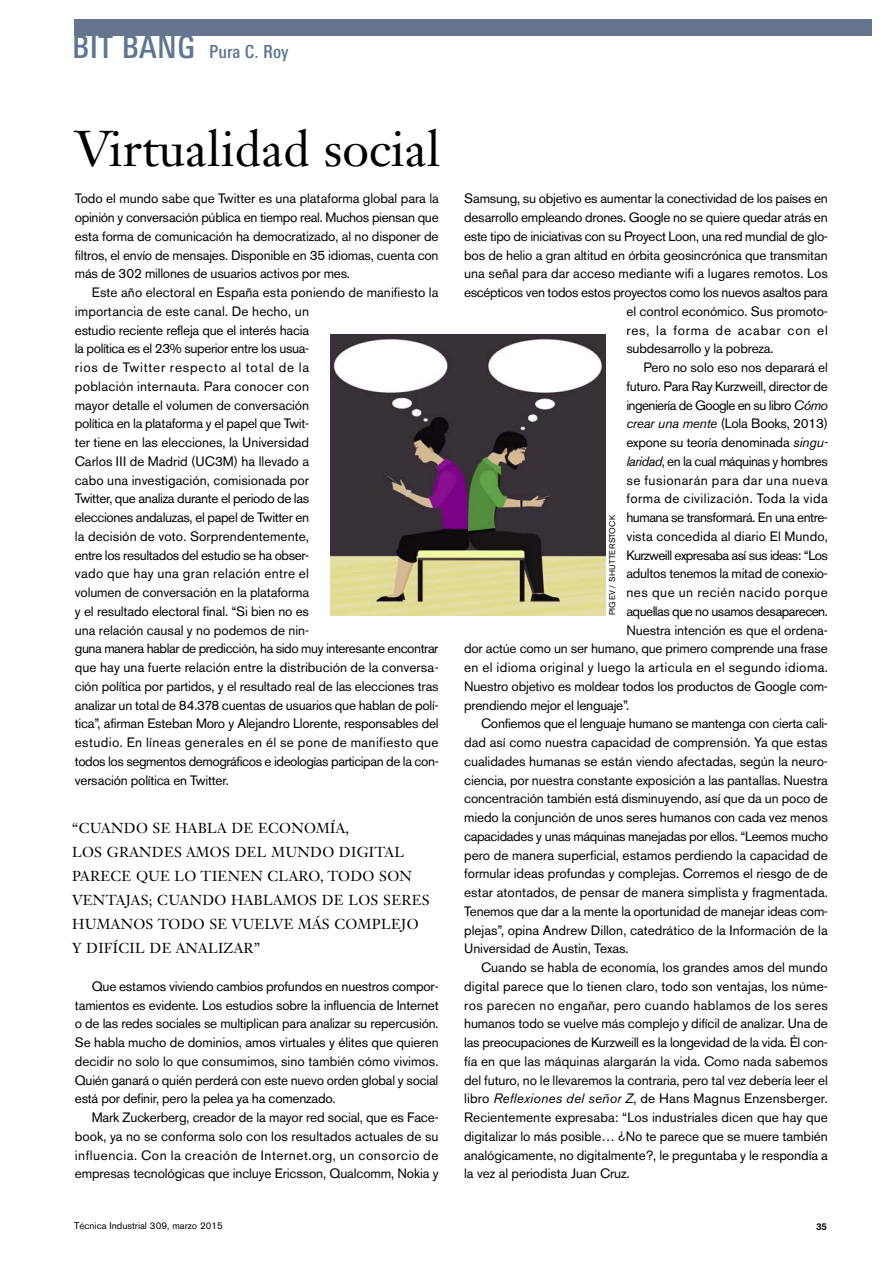
<style>
.page{position:relative;width:893px;height:1263px;background:#fff}
.page>*{position:absolute;margin:0;border:0;box-sizing:border-box;transform-origin:0 0}
.t1{font:49.5px "Janson Text";color:#000}
.t2{font:500 condensed 18px "LT Univers";color:#5e7691}
.t3{font:14.25px/24px "Janson Text Roman SC";letter-spacing:.02em;color:#000}
.t4{font:13.5px/18.8px "Akzidenz Grotesk BE";letter-spacing:-.01em;color:#000;text-align:justify}
.t5{font:13.5px "Akzidenz Grotesk BE";letter-spacing:-.04em;color:#000}
.t6{font:13.5px "Akzidenz Grotesk BE";letter-spacing:-.03em;color:#000}
.t7{font:13.5px "Akzidenz Grotesk BE";letter-spacing:.035em;color:#000}
.t8{font:13.5px "Akzidenz Grotesk BE";letter-spacing:.01em;color:#000}
.t9{font:13.5px "Akzidenz Grotesk BE";letter-spacing:.03em;color:#000}
.t10{font:13.5px "Akzidenz Grotesk BE";letter-spacing:.015em;color:#000}
.t11{font:13.5px "Akzidenz Grotesk BE";letter-spacing:.025em;color:#000}
.t12{font:13.5px "Akzidenz Grotesk BE";letter-spacing:.04em;color:#000}
.t13{font:13.5px "Akzidenz Grotesk BE";letter-spacing:.06em;color:#000}
.t14{font:9.75px "Akzidenz Grotesk BE";color:#000}
.t15{font:500 9.75px "Akzidenz Grotesk BE";color:#000}
.t16{font:8.25px "Akzidenz Grotesk BE";letter-spacing:.04em;color:#000}
.s1{font-size:31.5px}
.s2{font-style:italic}
</style>
<div class="page">
<div style="left:74px;top:19px;width:798px;height:17px;background:#657590"></div>
<img style="left:330px;top:335px;width:275px;height:280px">
<h2 class="t2" style="left:72px;top:45px;width:218px"><span class="s1">BIT BANG</span> Pura C. Roy</h2>
<h1 class="t1" style="left:75px;top:128px;width:367px">Virtualidad social</h1>
<p class="t4" style="left:75px;top:191px;width:365px">Todo el mundo sabe que Twitter es una plataforma global para la opinión y conversación pública en tiempo real. Muchos piensan que esta forma de comunicación ha democratizado, al no disponer de filtros, el envío de mensajes. Disponible en 35 idiomas, cuenta con más de 302 millones de usuarios activos por mes.</p>
<p class="t4" style="left:75px;top:284px;width:365px;text-align:left;text-indent:17px">Este año electoral en España esta poniendo de manifiesto la importancia de este canal. De hecho, un<br>estudio reciente refleja que el interés hacia<br>la política es el 23% superior entre los usua-<br>rios de Twitter respecto al total de la<br>población internauta. Para conocer con<br>mayor detalle el volumen de conversación<br>política en la plataforma y el papel que Twit-<br>ter tiene en las elecciones, la Universidad<br>Carlos III de Madrid (UC3M) ha llevado a<br>cabo una investigación, comisionada por<br>Twitter, que analiza durante el periodo de las<br>elecciones andaluzas, el papel de Twitter en<br>la decisión de voto. Sorprendentemente,<br>entre los resultados del estudio se ha obser-<br>vado que hay una gran relación entre el<br>volumen de conversación en la plataforma<br>y el resultado electoral final. “Si bien no es<br>una relación causal y no podemos de nin-<br>guna manera hablar de predicción, ha sido muy interesante encontrar que hay una fuerte relación entre la distribución de la conversa&shy;ción política por partidos, y el resultado real de las elecciones tras analizar un total de 84.378 cuentas de usuarios que hablan de polí&shy;tica”, afirman Esteban Moro y Alejandro Llorente, responsables del estudio. En líneas generales en él se pone de manifiesto que todos los segmentos demográficos e ideologías participan de la con&shy;versación política en Twitter.</p>
<p class="t3" style="left:72px;top:817px;width:359px">“CUANDO SE HABLA DE ECONOMÍA,<br>LOS GRANDES AMOS DEL MUNDO DIGITAL<br>PARECE QUE LO TIENEN CLARO, TODO SON<br>VENTAJAS; CUANDO HABLAMOS DE LOS SERES<br>HUMANOS TODO SE VUELVE MÁS COMPLEJO<br>Y DIFÍCIL DE ANALIZAR”</p>
<p class="t4" style="left:75px;top:978px;width:365px;text-indent:17px">Que estamos viviendo cambios profundos en nuestros compor&shy;tamientos es evidente. Los estudios sobre la influencia de Internet o de las redes sociales se multiplican para analizar su repercusión.<br>Se habla mucho de dominios, amos virtuales y élites que quieren decidir no solo lo que consumimos, sino también cómo vivimos.<br>Quién ganará o quién perderá con este nuevo orden global y social está por definir, pero la pelea ya ha comenzado.</p>
<p class="t4" style="left:75px;top:1109px;width:365px;text-indent:17px">Mark Zuckerberg, creador de la mayor red social, que es Face&shy;book, ya no se conforma solo con los resultados actuales de su influencia. Con la creación de Internet.org, un consorcio de empresas tecnológicas que incluye Ericsson, Qualcomm, Nokia y</p>
<p class="t4" style="left:464px;top:191px;width:365px">Samsung, su objetivo es aumentar la conectividad de los países en</p>
<p class="t4" style="left:464px;top:209px;width:365px">desarrollo empleando drones. Google no se quiere quedar atrás en</p>
<p class="t4" style="left:464px;top:228px;width:365px">este tipo de iniciativas con su Proyect Loon, una red mundial de glo-</p>
<p class="t4" style="left:464px;top:247px;width:365px">bos de helio a gran altitud en órbita geosincrónica que transmitan</p>
<p class="t4" style="left:464px;top:266px;width:365px">una señal para dar acceso mediante wifi a lugares remotos. Los</p>
<p class="t6" style="left:464px;top:288px;width:365px">escépticos ven todos estos proyectos como los nuevos asaltos para</p>
<p class="t4" style="left:626px;top:303px;width:203px">el control económico. Sus promoto-</p>
<p class="t13" style="left:626px;top:325px;width:203px">res, la forma de acabar con el</p>
<p class="t4" style="left:626px;top:341px;width:148px">subdesarrollo y la pobreza.</p>
<p class="t4" style="left:643px;top:360px;width:186px">Pero no solo eso nos deparará el</p>
<p class="t4" style="left:626px;top:378px;width:203px">futuro. Para Ray Kurzweill, director de</p>
<p class="t5" style="left:626px;top:400px;width:203px">ingeniería de Google en su libro <span class="s2">Cómo</span></p>
<p class="t4" style="left:626px;top:416px;width:203px"><span class="s2">crear una mente</span> (Lola Books, 2013)</p>
<p class="t4" style="left:626px;top:435px;width:203px">expone su teoría denominada <span class="s2">singu-</span></p>
<p class="t5" style="left:626px;top:456px;width:203px"><span class="s2">laridad</span>, en la cual máquinas y hombres</p>
<p class="t7" style="left:626px;top:475px;width:203px">se fusionarán para dar una nueva</p>
<p class="t7" style="left:626px;top:494px;width:203px">forma de civilización. Toda la vida</p>
<p class="t5" style="left:626px;top:513px;width:203px">humana se transformará. En una entre-</p>
<p class="t4" style="left:626px;top:528px;width:203px">vista concedida al diario El Mundo,</p>
<p class="t5" style="left:626px;top:550px;width:203px">Kurzweill expresaba así sus ideas: “Los</p>
<p class="t4" style="left:626px;top:566px;width:203px">adultos tenemos la mitad de conexio-</p>
<p class="t12" style="left:626px;top:588px;width:203px">nes que un recién nacido porque</p>
<p class="t5" style="left:626px;top:606px;width:203px">aquellas que no usamos desaparecen.</p>
<p class="t4" style="left:626px;top:622px;width:203px">Nuestra intención es que el ordena-</p>
<p class="t4" style="left:464px;top:641px;width:365px">dor actúe como un ser humano, que primero comprende una frase</p>
<p class="t9" style="left:464px;top:663px;width:365px">en el idioma original y luego la articula en el segundo idioma.</p>
<p class="t4" style="left:464px;top:678px;width:365px">Nuestro objetivo es moldear todos los productos de Google com-</p>
<p class="t4" style="left:464px;top:697px;width:167px">prendiendo mejor el lenguaje”.</p>
<p class="t4" style="left:481px;top:716px;width:348px">Confiemos que el lenguaje humano se mantenga con cierta cali-</p>
<p class="t4" style="left:464px;top:735px;width:365px">dad así como nuestra capacidad de comprensión. Ya que estas</p>
<p class="t4" style="left:464px;top:753px;width:365px">cualidades humanas se están viendo afectadas, según la neuro-</p>
<p class="t4" style="left:464px;top:772px;width:365px">ciencia, por nuestra constante exposición a las pantallas. Nuestra</p>
<p class="t4" style="left:464px;top:791px;width:365px">concentración también está disminuyendo, así que da un poco de</p>
<p class="t4" style="left:464px;top:810px;width:365px">miedo la conjunción de unos seres humanos con cada vez menos</p>
<p class="t6" style="left:464px;top:831px;width:365px">capacidades y unas máquinas manejadas por ellos. “Leemos mucho</p>
<p class="t4" style="left:464px;top:847px;width:365px">pero de manera superficial, estamos perdiendo la capacidad de</p>
<p class="t4" style="left:464px;top:866px;width:365px">formular ideas profundas y complejas. Corremos el riesgo de de</p>
<p class="t4" style="left:464px;top:885px;width:365px">estar atontados, de pensar de manera simplista y fragmentada.</p>
<p class="t4" style="left:464px;top:903px;width:365px">Tenemos que dar a la mente la oportunidad de manejar ideas com-</p>
<p class="t4" style="left:464px;top:922px;width:365px">plejas”, opina Andrew Dillon, catedrático de la Información de la</p>
<p class="t4" style="left:464px;top:941px;width:166px">Universidad de Austin, Texas.</p>
<p class="t4" style="left:481px;top:960px;width:348px">Cuando se habla de economía, los grandes amos del mundo</p>
<p class="t8" style="left:464px;top:981px;width:365px">digital parece que lo tienen claro, todo son ventajas, los núme-</p>
<p class="t11" style="left:464px;top:1000px;width:365px">ros parecen no engañar, pero cuando hablamos de los seres</p>
<p class="t4" style="left:464px;top:1016px;width:365px">humanos todo se vuelve más complejo y difícil de analizar. Una de</p>
<p class="t4" style="left:464px;top:1035px;width:365px">las preocupaciones de Kurzweill es la longevidad de la vida. Él con-</p>
<p class="t4" style="left:464px;top:1053px;width:365px">fía en que las máquinas alargarán la vida. Como nada sabemos</p>
<p class="t4" style="left:464px;top:1072px;width:365px">del futuro, no le llevaremos la contraria, pero tal vez debería leer el</p>
<p class="t10" style="left:464px;top:1094px;width:365px">libro <span class="s2">Reflexiones del señor Z</span>, de Hans Magnus Enzensberger.</p>
<p class="t4" style="left:464px;top:1110px;width:365px">Recientemente expresaba: “Los industriales dicen que hay que</p>
<p class="t4" style="left:464px;top:1128px;width:365px">digitalizar lo más posible… ¿No te parece que se muere también</p>
<p class="t4" style="left:464px;top:1147px;width:365px">analógicamente, no digitalmente?, le preguntaba y le respondía a</p>
<p class="t4" style="left:464px;top:1166px;width:167px">la vez al periodista Juan Cruz.</p>
<p class="t16" style="left:609px;top:615px;width:102px;rotate:-90deg">PIGEV / SHUTTERSTOCK</p>
<p class="t14" style="left:74px;top:1222px;width:150px">Técnica Industrial 309, marzo 2015</p>
<p class="t15" style="left:816px;top:1223px;width:12px">35</p>
</div>
